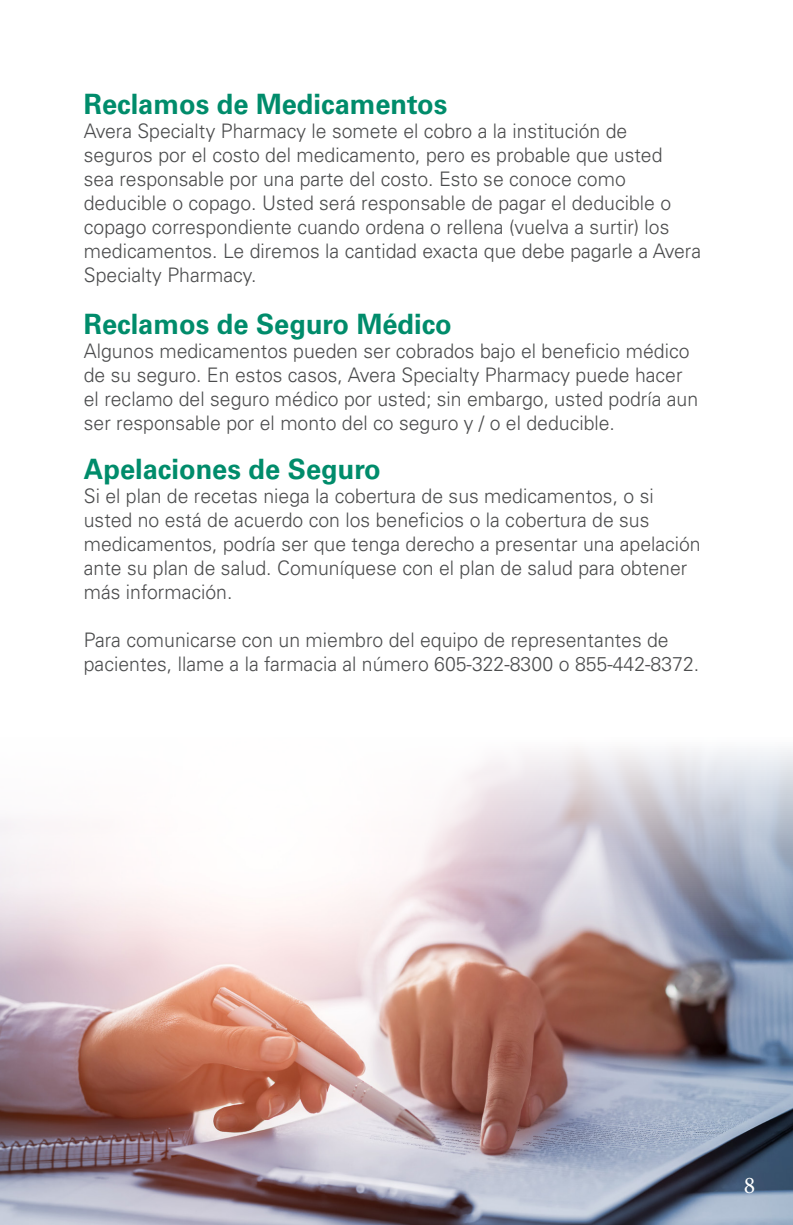
<style>
.page{position:relative;width:793px;height:1225px;background:#fff}
.page>*{position:absolute;margin:0;border:0;box-sizing:border-box;transform-origin:0 0}
.t1{font:700 28px "Univers LT Std";color:#008c6b}
.t2{font:24px "Minion Pro";color:#fff}
.t3{font:300 20px/24px "Univers LT Std";color:#4b4c4d}
</style>
<div class="page">
<img style="left:0;top:748px;width:792px;height:476px">
<p class="t1" style="left:84px;top:88px;width:365px">Reclamos de Medicamentos</p>
<p class="t3" style="left:84px;top:119px;width:618px">Avera Specialty Pharmacy le somete el cobro a la institución de seguros por el costo del medicamento, pero es probable que usted<br>sea responsable por una parte del costo. Esto se conoce como deducible o copago. Usted será responsable de pagar el deducible o copago correspondiente cuando ordena o rellena (vuelva a surtir) los medicamentos. Le diremos la cantidad exacta que debe pagarle a Avera Specialty Pharmacy.</p>
<p class="t1" style="left:84px;top:307px;width:369px">Reclamos de Seguro Médico</p>
<p class="t3" style="left:84px;top:338px;width:615px">Algunos medicamentos pueden ser cobrados bajo el beneficio médico de su seguro. En estos casos, Avera Specialty Pharmacy puede hacer el reclamo del seguro médico por usted; sin embargo, usted podría aun ser responsable por el monto del co seguro y / o el deducible.</p>
<p class="t1" style="left:84px;top:453px;width:298px">Apelaciones de Seguro</p>
<p class="t3" style="left:84px;top:484px;width:618px">Si el plan de recetas niega la cobertura de sus medicamentos, o si usted no está de acuerdo con los beneficios o la cobertura de sus medicamentos, podría ser que tenga derecho a presentar una apelación ante su plan de salud. Comuníquese con el plan de salud para obtener más información.</p>
<p class="t3" style="left:84px;top:628px;width:616px">Para comunicarse con un miembro del equipo de representantes de pacientes, llame a la farmacia al número 605-322-8300 o 855-442-8372.</p>
<p class="t2" style="left:743px;top:1169px;width:13px">8</p>
</div>
